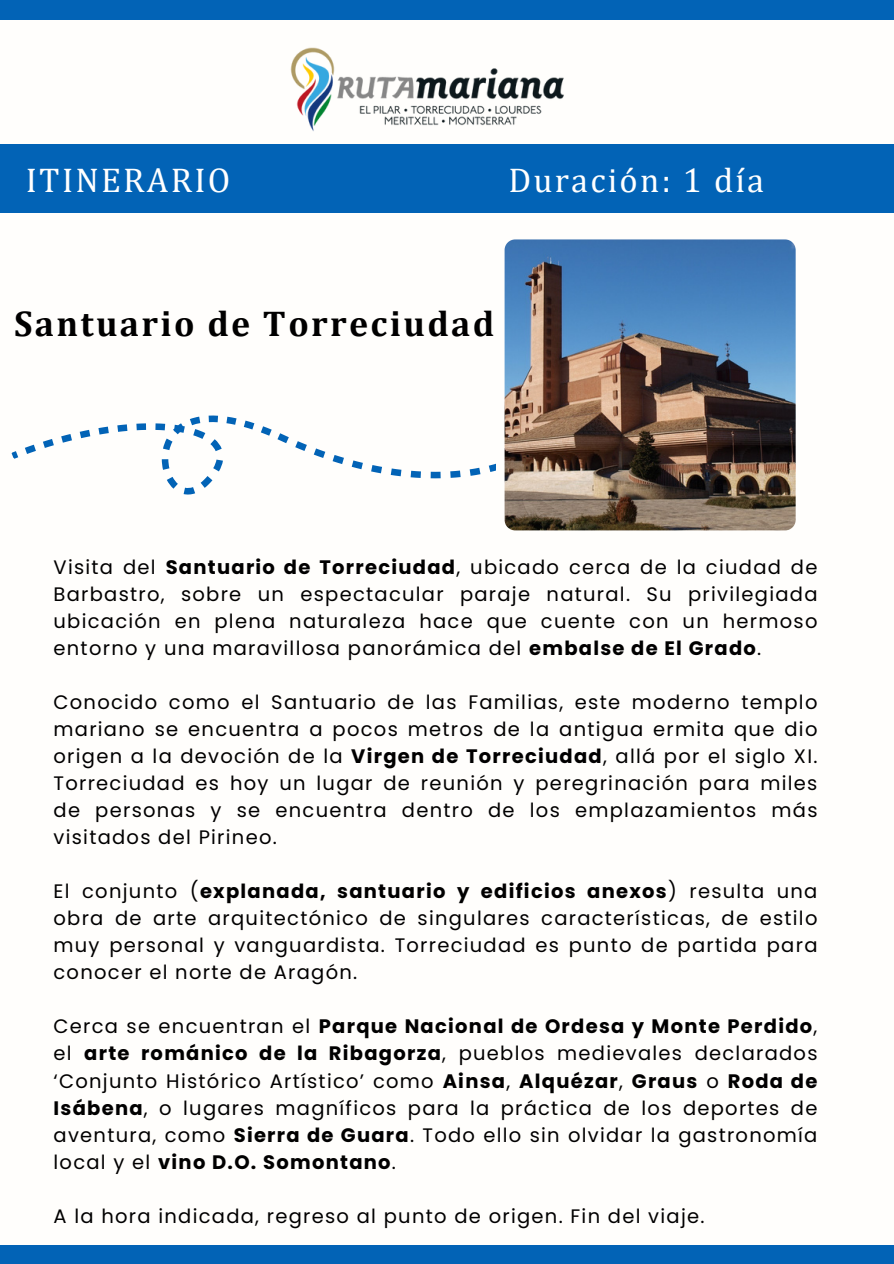
<style>
.page{position:relative;width:894px;height:1264px;background:#fff}
.page>*{position:absolute;margin:0;border:0;box-sizing:border-box;transform-origin:0 0}
.t1{font:700 36px "Cambria";letter-spacing:.065em;color:#000}
.t2{font:34.5px "Cambria";letter-spacing:.065em;color:#fff}
.t3{font:19.5px/27px "Poppins";letter-spacing:.065em;color:#000;text-align:justify}
.s1{font-weight:700}
</style>
<div class="page">
<div style="left:0;top:1245px;width:893px;height:18px;background:#0263b6"></div>
<svg style="left:11px;top:415px;width:484px;height:80px"></svg>
<img style="left:495px;top:239px;width:301px;height:292px">
<img style="left:290px;top:47px;width:274px;height:84px">
<div style="left:0;top:144px;width:893px;height:69px;background:#0263b6"></div>
<div style="left:0;top:0;width:893px;height:19px;background:#0263b6"></div>
<h2 class="t2" style="left:26px;top:159px;width:206px">ITINERARIO</h2>
<h2 class="t2" style="left:508px;top:159px;width:257px">Duración: 1 día</h2>
<p class="t1" style="left:14px;top:301px;width:481px">Santuario de Torreciudad</p>
<p class="t3" style="left:53px;top:554px;width:765px">Visita del <span class="s1">Santuario de Torreciudad</span>, ubicado cerca de la ciudad de Barbastro, sobre un espectacular paraje natural. Su privilegiada ubicación en plena naturaleza hace que cuente con un hermoso entorno y una maravillosa panorámica del <span class="s1">embalse de El Grado</span>.</p>
<p class="t3" style="left:53px;top:689px;width:765px">Conocido como el Santuario de las Familias, este moderno templo mariano se encuentra a pocos metros de la antigua ermita que dio origen a la devoción de la <span class="s1">Virgen de Torreciudad</span>, allá por el siglo XI.<br>Torreciudad es hoy un lugar de reunión y peregrinación para miles de personas y se encuentra dentro de los emplazamientos más visitados del Pirineo.</p>
<h1 class="t3" style="left:53px;top:878px;width:765px">El conjunto (<span class="s1">explanada, santuario y edificios anexos</span>) resulta una obra de arte arquitectónico de singulares características, de estilo muy personal y vanguardista. Torreciudad es punto de partida para conocer el norte de Aragón.</h1>
<p class="t3" style="left:53px;top:1013px;width:765px">Cerca se encuentran el <span class="s1">Parque Nacional de Ordesa y Monte Perdido</span>, el <span class="s1">arte románico de la Ribagorza</span>, pueblos medievales declarados ‘Conjunto Histórico Artístico’ como <span class="s1">Ainsa</span>, <span class="s1">Alquézar</span>, <span class="s1">Graus</span> o <span class="s1">Roda de Isábena</span>, o lugares magníficos para la práctica de los deportes de aventura, como <span class="s1">Sierra de Guara</span>. Todo ello sin olvidar la gastronomía local y el <span class="s1">vino D.O. Somontano</span>.</p>
<p class="t3" style="left:53px;top:1202px;width:652px">A la hora indicada, regreso al punto de origen. Fin del viaje.</p>
</div>
